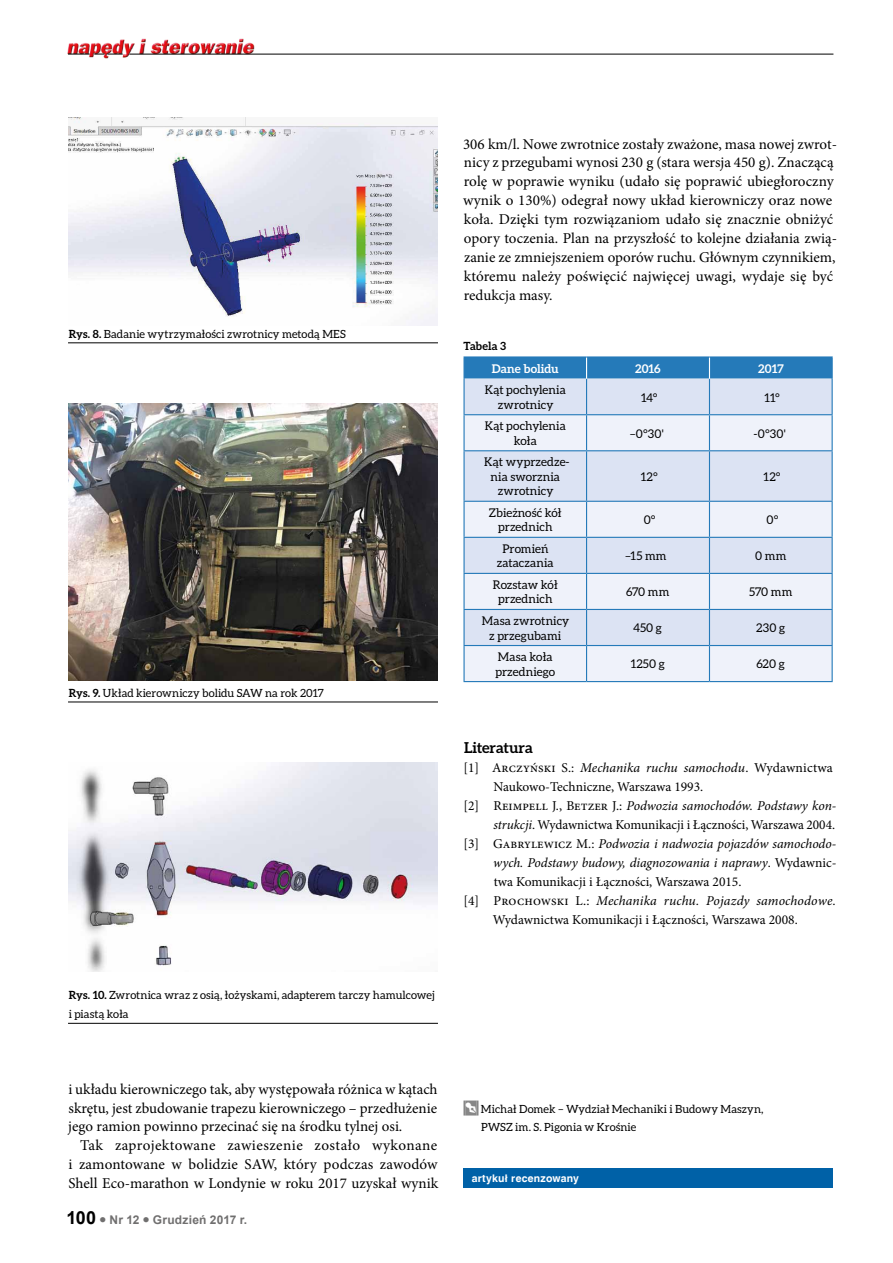
<style>
.page{position:relative;width:893px;height:1263px;background:#fff}
.page>*{position:absolute;margin:0;border:0;box-sizing:border-box;transform-origin:0 0}
.t1{font:15px/18.9px "Minion Pro";color:#000;text-align:justify}
.t2{font:700 15px "Aleo";letter-spacing:-.005em;color:#000}
.t3{font:13.5px "Minion Pro";color:#000}
.t4{font:italic 13.5px "Minion Pro";letter-spacing:-.005em;color:#000}
.t5{font:12px/14.4px "Aleo";letter-spacing:.005em;color:#000;text-align:center}
.t6{font:700 12px "Arial";letter-spacing:.02em;color:#706f6f}
.t7{font:700 12px "Aleo";color:#fff}
.t8{font:11.25px/18.9px "Aleo";letter-spacing:.01em;color:#000}
.t9{font:700 11.25px "Aleo";letter-spacing:.01em;color:#000}
.t10{font:700 10.5px "Switzerland";letter-spacing:.02em;color:#fff}
.s1{font-weight:700}
.s2{font-style:italic}
.s3{font-style:normal}
.s4{font-size:18px;color:#000}
</style>
<div class="page">
<img style="left:67px;top:38px;width:190px;height:21px">
<hr style="left:129px;top:54px;width:704px;height:1px;background:#000">
<svg style="left:68px;top:54px;width:55px;height:1px"></svg>
<div style="left:465px;top:379px;width:367px;height:35px;background:#dce3f3"></div>
<svg style="left:465px;top:415px;width:367px;height:266px;fill:#eff2fa"></svg>
<hr style="left:463px;top:379px;width:2px;height:35px;background:#257ab9">
<hr style="left:586px;top:379px;width:1px;height:35px;background:#257ab9">
<hr style="left:709px;top:379px;width:1px;height:35px;background:#257ab9">
<hr style="left:832px;top:379px;width:1px;height:35px;background:#257ab9">
<hr style="left:463px;top:414px;width:124px;height:1px;background:#257ab9">
<hr style="left:463px;top:415px;width:2px;height:35px;background:#257ab9">
<hr style="left:587px;top:414px;width:122px;height:1px;background:#257ab9">
<hr style="left:586px;top:415px;width:1px;height:35px;background:#257ab9">
<hr style="left:709px;top:414px;width:124px;height:1px;background:#257ab9">
<hr style="left:709px;top:415px;width:1px;height:35px;background:#257ab9">
<hr style="left:832px;top:415px;width:1px;height:35px;background:#257ab9">
<hr style="left:463px;top:450px;width:124px;height:1px;background:#257ab9">
<hr style="left:463px;top:451px;width:2px;height:50px;background:#257ab9">
<hr style="left:587px;top:450px;width:122px;height:1px;background:#257ab9">
<hr style="left:586px;top:451px;width:1px;height:50px;background:#257ab9">
<hr style="left:709px;top:450px;width:124px;height:1px;background:#257ab9">
<hr style="left:709px;top:451px;width:1px;height:50px;background:#257ab9">
<hr style="left:832px;top:451px;width:1px;height:50px;background:#257ab9">
<hr style="left:463px;top:501px;width:124px;height:1px;background:#257ab9">
<hr style="left:463px;top:502px;width:2px;height:35px;background:#257ab9">
<hr style="left:587px;top:501px;width:122px;height:1px;background:#257ab9">
<hr style="left:586px;top:502px;width:1px;height:35px;background:#257ab9">
<hr style="left:709px;top:501px;width:124px;height:1px;background:#257ab9">
<hr style="left:709px;top:502px;width:1px;height:35px;background:#257ab9">
<hr style="left:832px;top:502px;width:1px;height:35px;background:#257ab9">
<hr style="left:463px;top:537px;width:124px;height:1px;background:#257ab9">
<hr style="left:463px;top:538px;width:2px;height:35px;background:#257ab9">
<hr style="left:587px;top:537px;width:122px;height:1px;background:#257ab9">
<hr style="left:586px;top:538px;width:1px;height:35px;background:#257ab9">
<hr style="left:709px;top:537px;width:124px;height:1px;background:#257ab9">
<hr style="left:709px;top:538px;width:1px;height:35px;background:#257ab9">
<hr style="left:832px;top:538px;width:1px;height:35px;background:#257ab9">
<hr style="left:463px;top:573px;width:124px;height:1px;background:#257ab9">
<hr style="left:463px;top:574px;width:2px;height:35px;background:#257ab9">
<hr style="left:587px;top:573px;width:122px;height:1px;background:#257ab9">
<hr style="left:586px;top:574px;width:1px;height:35px;background:#257ab9">
<hr style="left:709px;top:573px;width:124px;height:1px;background:#257ab9">
<hr style="left:709px;top:574px;width:1px;height:35px;background:#257ab9">
<hr style="left:832px;top:574px;width:1px;height:35px;background:#257ab9">
<hr style="left:463px;top:609px;width:124px;height:1px;background:#257ab9">
<hr style="left:463px;top:610px;width:2px;height:35px;background:#257ab9">
<hr style="left:587px;top:609px;width:122px;height:1px;background:#257ab9">
<hr style="left:586px;top:610px;width:1px;height:35px;background:#257ab9">
<hr style="left:709px;top:609px;width:124px;height:1px;background:#257ab9">
<hr style="left:709px;top:610px;width:1px;height:35px;background:#257ab9">
<hr style="left:832px;top:610px;width:1px;height:35px;background:#257ab9">
<hr style="left:463px;top:645px;width:124px;height:1px;background:#257ab9">
<hr style="left:463px;top:646px;width:2px;height:35px;background:#257ab9">
<hr style="left:587px;top:645px;width:122px;height:1px;background:#257ab9">
<hr style="left:586px;top:646px;width:1px;height:35px;background:#257ab9">
<hr style="left:709px;top:645px;width:124px;height:1px;background:#257ab9">
<hr style="left:709px;top:646px;width:1px;height:35px;background:#257ab9">
<hr style="left:832px;top:646px;width:1px;height:35px;background:#257ab9">
<hr style="left:463px;top:681px;width:124px;height:1px;background:#257ab9">
<hr style="left:587px;top:681px;width:122px;height:1px;background:#257ab9">
<hr style="left:709px;top:681px;width:124px;height:1px;background:#257ab9">
<hr style="left:463px;top:356px;width:124px;height:2px;background:#257ab9">
<hr style="left:463px;top:358px;width:2px;height:21px;background:#257ab9">
<hr style="left:587px;top:356px;width:122px;height:2px;background:#257ab9">
<hr style="left:709px;top:356px;width:124px;height:2px;background:#257ab9">
<div style="left:464px;top:357px;width:369px;height:22px;background:#257ab9"></div>
<hr style="left:68px;top:702px;width:370px;height:1px;background:#000">
<hr style="left:68px;top:1023px;width:370px;height:1px;background:#000">
<img style="left:68px;top:403px;width:370px;height:278px">
<img style="left:68px;top:762px;width:370px;height:209px">
<hr style="left:463px;top:1100px;width:3px;height:15px;background:#878787">
<img style="left:68px;top:118px;width:370px;height:207px">
<hr style="left:68px;top:343px;width:370px;height:1px;background:#000">
<div style="left:463px;top:1169px;width:370px;height:19px;background:#0061a7"></div>
<svg style="left:466px;top:1100px;width:12px;height:15px"></svg>
<p class="t8" style="left:69px;top:324px;width:278px"><span class="s1">Rys. 8.</span> Badanie wytrzymałości zwrotnicy metodą MES</p>
<p class="t8" style="left:69px;top:683px;width:257px"><span class="s1">Rys. 9.</span> Układ kierowniczy bolidu SAW na rok 2017</p>
<p class="t1" style="left:463px;top:134px;width:376px;text-align:left">306 km/l. Nowe zwrotnice zostały zważone, masa nowej zwrot&shy;nicy z przegubami wynosi 230 g (stara wersja 450 g). Znaczącą rolę w poprawie wyniku (udało się poprawić ubiegłoroczny wynik o 130%) odegrał nowy układ kierowniczy oraz nowe koła. Dzięki tym rozwiązaniom udało się znacznie obniżyć opory toczenia. Plan na przyszłość to kolejne działania zwią&shy;zanie ze zmniejszeniem oporów ruchu. Głównym czynnikiem, któremu należy poświęcić najwięcej uwagi, wydaje się być redukcja masy.</p>
<p class="t9" style="left:464px;top:340px;width:44px">Tabela 3</p>
<p class="t7" style="left:492px;top:361px;width:68px">Dane bolidu</p>
<p class="t7" style="left:635px;top:361px;width:27px">2016</p>
<p class="t7" style="left:758px;top:361px;width:27px">2017</p>
<p class="t5" style="left:485px;top:383px;width:83px">Kąt pochylenia zwrotnicy</p>
<p class="t5" style="left:641px;top:390px;width:18px">14°</p>
<p class="t5" style="left:764px;top:390px;width:17px">11°</p>
<p class="t5" style="left:485px;top:419px;width:83px">Kąt pochylenia koła</p>
<p class="t5" style="left:630px;top:426px;width:35px">–0°30'</p>
<p class="t5" style="left:754px;top:426px;width:34px">-0°30'</p>
<p class="t5" style="left:484px;top:455px;width:87px">Kąt wyprzedze&shy;nia sworznia zwrotnicy</p>
<p class="t5" style="left:641px;top:469px;width:19px">12°</p>
<p class="t5" style="left:764px;top:469px;width:19px">12°</p>
<p class="t5" style="left:489px;top:505px;width:74px">Zbieżność kół przednich</p>
<p class="t5" style="left:644px;top:512px;width:13px">0°</p>
<p class="t5" style="left:766px;top:512px;width:13px">0°</p>
<p class="t5" style="left:497px;top:541px;width:58px">Promień zataczania</p>
<p class="t5" style="left:625px;top:549px;width:43px">–15 mm</p>
<p class="t5" style="left:755px;top:549px;width:33px">0 mm</p>
<p class="t5" style="left:493px;top:577px;width:66px">Rozstaw kół przednich</p>
<p class="t5" style="left:626px;top:585px;width:45px">670 mm</p>
<p class="t5" style="left:749px;top:585px;width:45px">570 mm</p>
<p class="t5" style="left:482px;top:613px;width:89px">Masa zwrotnicy z przegubami</p>
<p class="t5" style="left:633px;top:621px;width:30px">450 g</p>
<p class="t5" style="left:756px;top:621px;width:30px">230 g</p>
<p class="t5" style="left:495px;top:649px;width:61px;text-align:left">Masa koła przedniego</p>
<p class="t5" style="left:631px;top:657px;width:36px">1250 g</p>
<p class="t5" style="left:756px;top:657px;width:30px">620 g</p>
<p class="t2" style="left:464px;top:739px;width:70px">Literatura</p>
<p class="t3" style="left:463px;top:759px;width:371px">[1] Arczyński S.: <span class="s2">Mechanika ruchu samochodu</span>. Wydawnictwa</p>
<p class="t3" style="left:493px;top:778px;width:211px">Naukowo-Techniczne, Warszawa 1993.</p>
<p class="t4" style="left:463px;top:796px;width:375px"><span class="s3">[2] Reimpell J., Betzer J.:</span> Podwozia samochodów. Podstawy kon-</p>
<p class="t3" style="left:494px;top:816px;width:343px"><span class="s2">strukcji</span>. Wydawnictwa Komunikacji i Łączności, Warszawa 2004.</p>
<p class="t4" style="left:463px;top:834px;width:375px"><span class="s3">[3] Gabrylewicz M.:</span> Podwozia i nadwozia pojazdów samochodo-</p>
<p class="t4" style="left:493px;top:853px;width:345px">wych. Podstawy budowy, diagnozowania i naprawy<span class="s3">. Wydawnic-</span></p>
<p class="t3" style="left:494px;top:872px;width:249px">twa Komunikacji i Łączności, Warszawa 2015.</p>
<p class="t4" style="left:463px;top:891px;width:374px"><span class="s3">[4] Prochowski L.:</span> Mechanika ruchu. Pojazdy samochodowe.</p>
<p class="t3" style="left:493px;top:910px;width:306px">Wydawnictwa Komunikacji i Łączności, Warszawa 2008.</p>
<p class="t8" style="left:69px;top:985px;width:368px"><span class="s1">Rys. 10.</span> Zwrotnica wraz z osią, łożyskami, adapterem tarczy hamulcowej i piastą koła</p>
<p class="t1" style="left:68px;top:1079px;width:371px">i układu kierowniczego tak, aby występowała różnica w kątach skrętu, jest zbudowanie trapezu kierowniczego – przedłużenie jego ramion powinno przecinać się na środku tylnej osi.</p>
<p class="t1" style="left:68px;top:1136px;width:372px;text-indent:12px">Tak zaprojektowane zawieszenie zostało wykonane i zamontowane w bolidzie SAW, który podczas zawodów Shell Eco-marathon w Londynie w roku 2017 uzyskał wynik</p>
<p class="t6" style="left:67px;top:1212px;width:182px"><span class="s4">100</span> ● Nr 12 ● Grudzień 2017 r.</p>
<p class="t8" style="left:481px;top:1099px;width:284px">Michał Domek – Wydział Mechaniki i Budowy Maszyn,<br>PWSZ im. S. Pigonia w Krośnie</p>
<p class="t10" style="left:472px;top:1171px;width:109px">artykuł recenzowany</p>
</div>
